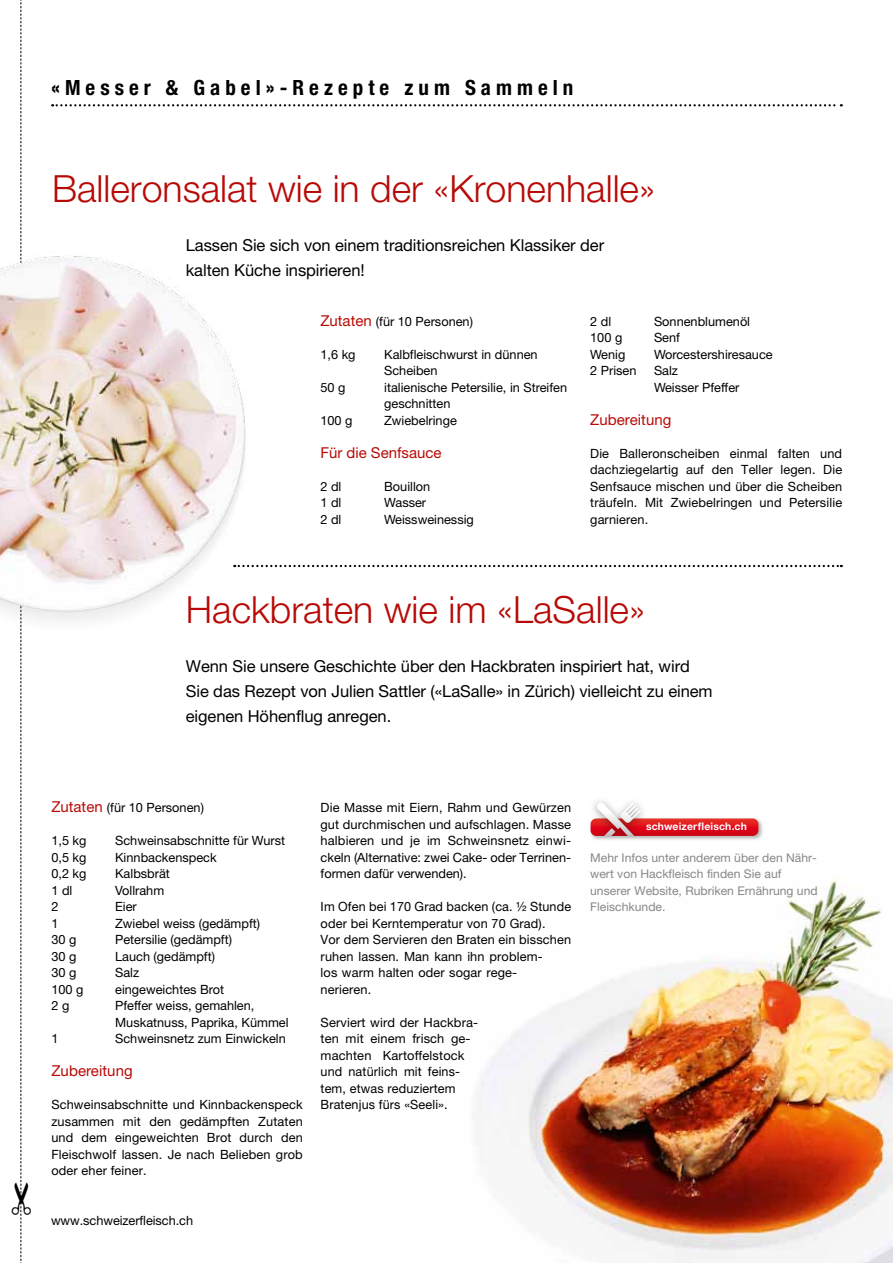
<style>
.page{position:relative;width:893px;height:1263px;background:#fff}
.page>*{position:absolute;margin:0;border:0;box-sizing:border-box;transform-origin:0 0}
.t1{font:300 37.5px "Helvetica Neue LT Std";color:#b70a06}
.t2{font:700 condensed 21px "Helvetica Neue LT Std";letter-spacing:.24em;color:#000}
.t3{font:16.5px/24.8px "Helvetica Neue LT Std";letter-spacing:-.005em;color:#000}
.t4{font:15px "Helvetica Neue LT Std";letter-spacing:.005em;color:#b70a06}
.t5{font:12.75px/16.5px "Helvetica Neue LT Std";color:#000}
.t6{font:12px/16.5px "Helvetica Neue LT Std";color:#878786}
.t7{font:700 10.35px "Helvetica Neue";letter-spacing:.02em;color:#fff}
.s1{font-size:15px;color:#b70a06}
</style>
<div class="page">
<img style="left:478px;top:878px;width:415px;height:385px">
<svg style="left:52px;top:104px;width:790px;height:2px"></svg>
<svg style="left:247px;top:565px;width:595px;height:2px"></svg>
<img style="left:0;top:256px;width:246px;height:364px">
<img style="left:590px;top:819px;width:173px;height:21px">
<svg style="left:591px;top:802px;width:167px;height:34px"></svg>
<svg style="left:11px;top:0;width:20px;height:1263px"></svg>
<h2 class="t2" style="left:51px;top:74px;width:524px">«Messer &amp; Gabel»-Rezepte zum Sammeln</h2>
<h1 class="t1" style="left:52px;top:166px;width:604px">Balleronsalat wie in der «Kronenhalle»</h1>
<p class="t3" style="left:186px;top:233px;width:420px">Lassen Sie sich von einem traditionsreichen Klassiker der kalten Küche inspirieren!</p>
<p class="t5" style="left:320px;top:313px;width:154px"><span class="s1">Zutaten</span> (für 10 Personen)</p>
<p class="t5" style="left:320px;top:346px;width:37px">1,6 kg</p>
<p class="t5" style="left:384px;top:346px;width:155px">Kalbfleischwurst in dünnen<br>Scheiben</p>
<p class="t5" style="left:320px;top:379px;width:27px">50 g</p>
<p class="t5" style="left:384px;top:379px;width:185px">italienische Petersilie, in Streifen geschnitten</p>
<p class="t5" style="left:320px;top:412px;width:34px">100 g</p>
<p class="t5" style="left:384px;top:412px;width:74px">Zwiebelringe</p>
<p class="t4" style="left:320px;top:443px;width:123px">Für die Senfsauce</p>
<p class="t5" style="left:320px;top:478px;width:23px">2 dl</p>
<p class="t5" style="left:384px;top:478px;width:48px">Bouillon</p>
<p class="t5" style="left:320px;top:494px;width:23px">1 dl</p>
<p class="t5" style="left:384px;top:494px;width:44px">Wasser</p>
<p class="t5" style="left:320px;top:511px;width:23px">2 dl</p>
<p class="t5" style="left:384px;top:511px;width:91px">Weissweinessig</p>
<p class="t5" style="left:590px;top:313px;width:23px">2 dl</p>
<p class="t5" style="left:654px;top:313px;width:98px">Sonnenblumenöl</p>
<p class="t5" style="left:590px;top:329px;width:34px">100 g</p>
<p class="t5" style="left:654px;top:329px;width:27px">Senf</p>
<p class="t5" style="left:590px;top:346px;width:37px">Wenig</p>
<p class="t5" style="left:654px;top:346px;width:120px">Worcestershiresauce</p>
<p class="t5" style="left:590px;top:362px;width:48px">2 Prisen</p>
<p class="t5" style="left:654px;top:362px;width:87px">Salz<br>Weisser Pfeffer</p>
<p class="t4" style="left:590px;top:410px;width:83px">Zubereitung</p>
<p class="t5" style="left:590px;top:445px;width:253px;text-align:justify">Die Balleronscheiben einmal falten und dachziegelartig auf den Teller legen. Die Senfsauce mischen und über die Scheiben träufeln. Mit Zwiebelringen und Petersilie garnieren.</p>
<h1 class="t1" style="left:186px;top:586px;width:461px">Hackbraten wie im «LaSalle»</h1>
<p class="t3" style="left:186px;top:654px;width:528px">Wenn Sie unsere Geschichte über den Hackbraten inspiriert hat, wird<br>Sie das Rezept von Julien Sattler («LaSalle» in Zürich) vielleicht zu einem eigenen Höhenflug anregen.</p>
<p class="t5" style="left:51px;top:799px;width:154px"><span class="s1">Zutaten</span> (für 10 Personen)</p>
<p class="t5" style="left:51px;top:832px;width:37px">1,5 kg</p>
<p class="t5" style="left:115px;top:832px;width:172px">Schweinsabschnitte für Wurst</p>
<p class="t5" style="left:51px;top:849px;width:37px">0,5 kg</p>
<p class="t5" style="left:115px;top:849px;width:103px">Kinnbackenspeck</p>
<p class="t5" style="left:51px;top:865px;width:37px">0,2 kg</p>
<p class="t5" style="left:115px;top:865px;width:56px">Kalbsbrät</p>
<p class="t5" style="left:51px;top:882px;width:23px">1 dl</p>
<p class="t5" style="left:115px;top:882px;width:51px">Vollrahm</p>
<p class="t5" style="left:51px;top:898px;width:9px">2</p>
<p class="t5" style="left:115px;top:898px;width:23px">Eier</p>
<p class="t5" style="left:51px;top:915px;width:9px">1</p>
<p class="t5" style="left:115px;top:915px;width:146px">Zwiebel weiss (gedämpft)</p>
<p class="t5" style="left:51px;top:931px;width:27px">30 g</p>
<p class="t5" style="left:115px;top:931px;width:118px">Petersilie (gedämpft)</p>
<p class="t5" style="left:51px;top:948px;width:27px">30 g</p>
<p class="t5" style="left:115px;top:948px;width:101px">Lauch (gedämpft)</p>
<p class="t5" style="left:51px;top:964px;width:27px">30 g</p>
<p class="t5" style="left:115px;top:964px;width:26px">Salz</p>
<p class="t5" style="left:51px;top:981px;width:34px">100 g</p>
<p class="t5" style="left:115px;top:981px;width:111px">eingeweichtes Brot</p>
<p class="t5" style="left:51px;top:997px;width:19px">2 g</p>
<p class="t5" style="left:115px;top:997px;width:175px">Pfeffer weiss, gemahlen,<br>Muskatnuss, Paprika, Kümmel</p>
<p class="t5" style="left:51px;top:1030px;width:9px">1</p>
<p class="t5" style="left:115px;top:1030px;width:172px">Schweinsnetz zum Einwickeln</p>
<p class="t4" style="left:51px;top:1062px;width:83px">Zubereitung</p>
<p class="t5" style="left:51px;top:1096px;width:253px;text-align:justify">Schweinsabschnitte und Kinnbackenspeck zusammen mit den gedämpften Zutaten und dem eingeweichten Brot durch den Fleischwolf lassen. Je nach Belieben grob oder eher feiner.</p>
<p class="t5" style="left:51px;top:1212px;width:144px">www.schweizerfleisch.ch</p>
<p class="t5" style="left:321px;top:799px;width:252px;text-align:justify">Die Masse mit Eiern, Rahm und Gewürzen gut durchmischen und aufschlagen. Masse halbieren und je im Schweinsnetz einwi&shy;ckeln (Alternative: zwei Cake- oder Terrinen&shy;formen dafür verwenden).</p>
<p class="t5" style="left:321px;top:898px;width:252px">Im Ofen bei 170 Grad backen (ca. ½ Stunde oder bei Kerntemperatur von 70 Grad).<br>Vor dem Servieren den Braten ein bisschen ruhen lassen. Man kann ihn problem-<br>los warm halten oder sogar rege-<br>nerieren.</p>
<p class="t5" style="left:321px;top:1014px;width:159px">Serviert wird der Hackbra&shy;ten mit einem frisch ge&shy;machten Kartoffelstock und natürlich mit feins&shy;tem, etwas reduziertem<br>Bratenjus fürs «Seeli».</p>
<p class="t7" style="left:646px;top:820px;width:102px">schweizerfleisch.ch</p>
<p class="t6" style="left:590px;top:849px;width:229px">Mehr Infos unter anderem über den Nähr&shy;wert von Hackfleisch finden Sie auf unserer Website, Rubriken Ernährung und<br>Fleischkunde.</p>
</div>
